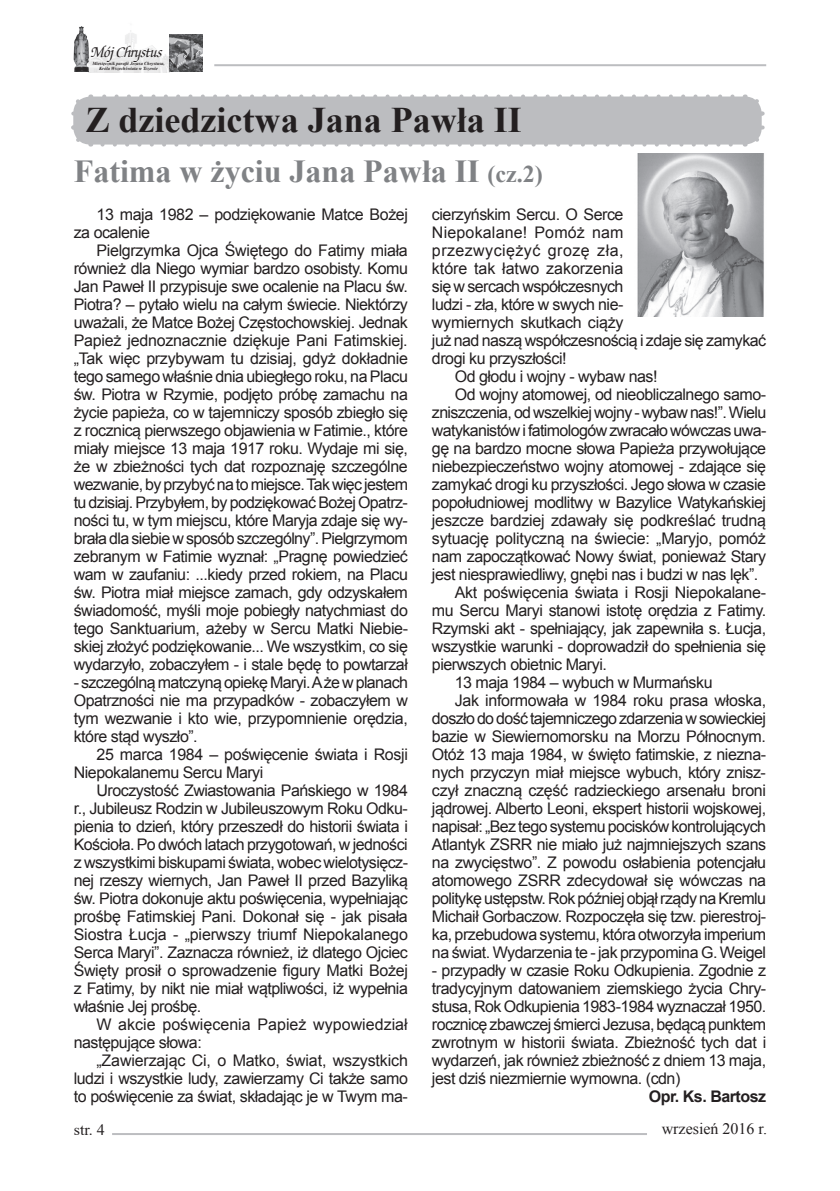
<style>
.page{position:relative;width:840px;height:1191px;background:#fff}
.page>*{position:absolute;margin:0;border:0;box-sizing:border-box;transform-origin:0 0}
.t1{font:700 36px "Times New Roman";color:#231f20}
.t2{font:700 32px "Times New Roman";color:#808285}
.t3{font:16px/18px "Arial";letter-spacing:-.03em;color:#231f20;text-align:justify}
.t4{font:16px/18px "Arial";color:#231f20}
.t5{font:16px "Arial";letter-spacing:.025em;color:#231f20}
.t6{font:16px "Arial";letter-spacing:.01em;color:#231f20}
.t7{font:16px "Times New Roman";color:#231f20}
.t8{font:700 16px "Arial";letter-spacing:-.03em;color:#231f20}
.t9{font:italic 16px "Zurich Calligraphic";letter-spacing:-.03em;color:#231f20}
.t10{font:16px "Times New Roman PL";color:#231f20}
.t11{font:italic 700 4.6px/5.6px "Times New Roman";color:#231f20;text-align:center}
.s1{font-size:24px}
</style>
<div class="page">
<hr style="left:214px;top:64px;width:551px;height:2px;background:#bcbdc0">
<img style="left:88px;top:54px;width:81px;height:19px">
<img style="left:73px;top:26px;width:17px;height:45px">
<img style="left:169px;top:34px;width:33px;height:37px">
<svg style="left:90px;top:30px;width:74px;height:43px"></svg>
<hr style="left:112px;top:1133px;width:534px;height:2px;background:#bcbdc0">
<svg style="left:744px;top:94px;width:21px;height:53px"></svg>
<svg style="left:71px;top:94px;width:667px;height:53px;background:#c1c2c5"></svg>
<img style="left:637px;top:153px;width:127px;height:163px">
<p class="t9" style="left:91px;top:43px;width:72px">Mój Chrystus</p>
<p class="t11" style="left:92px;top:60px;width:74px">Miesięcznik parafii Jezusa Chrystusa,<br>Króla Wszechświata w Tczewie</p>
<h1 class="t1" style="left:85px;top:95px;width:437px">Z dziedzictwa Jana Pawła II</h1>
<h2 class="t2" style="left:74px;top:149px;width:470px">Fatima w życiu Jana Pawła II <span class="s1">(cz.2)</span></h2>
<p class="t3" style="left:74px;top:205px;width:335px;text-indent:23px">13 maja 1982 – podziękowanie Matce Bożej za ocalenie</p>
<p class="t3" style="left:74px;top:241px;width:335px;text-indent:23px">Pielgrzymka Ojca Świętego do Fatimy miała również dla Niego wymiar bardzo osobisty. Komu Jan Paweł II przypisuje swe ocalenie na Placu św.<br>Piotra? – pytało wielu na całym świecie. Niektórzy uważali, że Matce Bożej Częstochowskiej. Jednak Papież jednoznacznie dziękuje Pani Fatimskiej. „Tak więc przybywam tu dzisiaj, gdyż dokładnie tego samego właśnie dnia ubiegłego roku, na Placu św. Piotra w Rzymie, podjęto próbę zamachu na życie papieża, co w tajemniczy sposób zbiegło się z rocznicą pierwszego objawienia w Fatimie., które miały miejsce 13 maja 1917 roku. Wydaje mi się, że w zbieżności tych dat rozpoznaję szczególne wezwanie, by przybyć na to miejsce. Tak więc jestem tu dzisiaj. Przybyłem, by podziękować Bożej Opatrz&shy;ności tu, w tym miejscu, które Maryja zdaje się wy&shy;brała dla siebie w sposób szczególny”. Pielgrzymom zebranym w Fatimie wyznał: „Pragnę powiedzieć wam w zaufaniu: ...kiedy przed rokiem, na Placu św. Piotra miał miejsce zamach, gdy odzyskałem świadomość, myśli moje pobiegły natychmiast do tego Sanktuarium, ażeby w Sercu Matki Niebie&shy;skiej złożyć podziękowanie... We wszystkim, co się wydarzyło, zobaczyłem - i stale będę to powtarzał</p>
<p class="t3" style="left:74px;top:673px;width:335px">- szczególną matczyną opiekę Maryi. A że w planach Opatrzności nie ma przypadków - zobaczyłem w tym wezwanie i kto wie, przypomnienie orędzia, które stąd wyszło”.</p>
<p class="t3" style="left:74px;top:745px;width:335px;text-indent:23px">25 marca 1984 – poświęcenie świata i Rosji<br>Niepokalanemu Sercu Maryi</p>
<p class="t3" style="left:74px;top:781px;width:335px;text-indent:23px">Uroczystość Zwiastowania Pańskiego w 1984 r., Jubileusz Rodzin w Jubileuszowym Roku Odku&shy;pienia to dzień, który przeszedł do historii świata i Kościoła. Po dwóch latach przygotowań, w jedności z wszystkimi biskupami świata, wobec wielotysięcz&shy;nej rzeszy wiernych, Jan Paweł II przed Bazyliką św. Piotra dokonuje aktu poświęcenia, wypełniając prośbę Fatimskiej Pani. Dokonał się - jak pisała Siostra Łucja - „pierwszy triumf Niepokalanego Serca Maryi”. Zaznacza również, iż dlatego Ojciec Święty prosił o sprowadzenie figury Matki Bożej z Fatimy, by nikt nie miał wątpliwości, iż wypełnia właśnie Jej prośbę.</p>
<p class="t4" style="left:74px;top:1015px;width:335px;text-indent:23px">W akcie poświęcenia Papież wypowiedział następujące słowa:</p>
<p class="t3" style="left:74px;top:1051px;width:335px;text-indent:23px">„Zawierzając Ci, o Matko, świat, wszystkich ludzi i wszystkie ludy, zawierzamy Ci także samo to poświęcenie za świat, składając je w Twym ma-</p>
<p class="t3" style="left:432px;top:205px;width:193px">cierzyńskim Sercu. O Serce</p>
<p class="t6" style="left:432px;top:221px;width:193px">Niepokalane! Pomóż nam</p>
<p class="t5" style="left:432px;top:239px;width:193px">przezwyciężyć grozę zła,</p>
<p class="t4" style="left:432px;top:259px;width:193px">które tak łatwo zakorzenia</p>
<p class="t3" style="left:432px;top:277px;width:193px">się w sercach współczesnych</p>
<p class="t3" style="left:432px;top:295px;width:193px">ludzi - zła, które w swych nie-</p>
<p class="t3" style="left:432px;top:313px;width:193px">wymiernych skutkach ciąży</p>
<p class="t3" style="left:432px;top:331px;width:335px">już nad naszą współczesnością i zdaje się zamykać</p>
<p class="t3" style="left:432px;top:349px;width:136px">drogi ku przyszłości!</p>
<p class="t3" style="left:454px;top:367px;width:204px">Od głodu i wojny - wybaw nas!</p>
<p class="t3" style="left:454px;top:385px;width:313px">Od wojny atomowej, od nieobliczalnego samo-</p>
<p class="t3" style="left:432px;top:403px;width:335px">zniszczenia, od wszelkiej wojny - wybaw nas!”. Wielu</p>
<p class="t3" style="left:432px;top:421px;width:336px">watykanistów i fatimologów zwracało wówczas uwa-</p>
<p class="t3" style="left:432px;top:439px;width:335px">gę na bardzo mocne słowa Papieża przywołujące</p>
<p class="t3" style="left:432px;top:457px;width:335px">niebezpieczeństwo wojny atomowej - zdające się</p>
<p class="t3" style="left:432px;top:475px;width:335px">zamykać drogi ku przyszłości. Jego słowa w czasie</p>
<p class="t3" style="left:432px;top:493px;width:335px">popołudniowej modlitwy w Bazylice Watykańskiej</p>
<p class="t3" style="left:432px;top:511px;width:335px">jeszcze bardziej zdawały się podkreślać trudną</p>
<p class="t3" style="left:432px;top:529px;width:335px">sytuację polityczną na świecie: „Maryjo, pomóż</p>
<p class="t3" style="left:432px;top:547px;width:335px">nam zapoczątkować Nowy świat, ponieważ Stary</p>
<p class="t3" style="left:432px;top:565px;width:328px">jest niesprawiedliwy, gnębi nas i budzi w nas lęk”.</p>
<p class="t3" style="left:454px;top:583px;width:313px">Akt poświęcenia świata i Rosji Niepokalane-</p>
<p class="t3" style="left:432px;top:601px;width:335px">mu Sercu Maryi stanowi istotę orędzia z Fatimy.</p>
<p class="t3" style="left:432px;top:619px;width:335px">Rzymski akt - spełniający, jak zapewniła s. Łucja,</p>
<p class="t3" style="left:432px;top:637px;width:335px">wszystkie warunki - doprowadził do spełnienia się</p>
<p class="t3" style="left:432px;top:655px;width:176px">pierwszych obietnic Maryi.</p>
<p class="t3" style="left:454px;top:673px;width:259px">13 maja 1984 – wybuch w Murmańsku</p>
<p class="t3" style="left:454px;top:691px;width:313px">Jak informowała w 1984 roku prasa włoska,</p>
<p class="t3" style="left:432px;top:709px;width:335px">doszło do dość tajemniczego zdarzenia w sowieckiej</p>
<p class="t3" style="left:432px;top:727px;width:335px">bazie w Siewiernomorsku na Morzu Północnym.</p>
<p class="t3" style="left:432px;top:745px;width:335px">Otóż 13 maja 1984, w święto fatimskie, z niezna-</p>
<p class="t3" style="left:432px;top:763px;width:335px">nych przyczyn miał miejsce wybuch, który znisz-</p>
<p class="t3" style="left:432px;top:781px;width:335px">czył znaczną część radzieckiego arsenału broni</p>
<p class="t3" style="left:432px;top:799px;width:335px">jądrowej. Alberto Leoni, ekspert historii wojskowej,</p>
<p class="t3" style="left:432px;top:817px;width:335px">napisał: „Bez tego systemu pocisków kontrolujących</p>
<p class="t3" style="left:432px;top:835px;width:335px">Atlantyk ZSRR nie miało już najmniejszych szans</p>
<p class="t3" style="left:432px;top:853px;width:335px">na zwycięstwo”. Z powodu osłabienia potencjału</p>
<p class="t3" style="left:432px;top:871px;width:335px">atomowego ZSRR zdecydował się wówczas na</p>
<p class="t3" style="left:432px;top:889px;width:335px">politykę ustępstw. Rok później objął rządy na Kremlu</p>
<p class="t3" style="left:432px;top:907px;width:335px">Michaił Gorbaczow. Rozpoczęła się tzw. pierestroj-</p>
<p class="t3" style="left:432px;top:925px;width:335px">ka, przebudowa systemu, która otworzyła imperium</p>
<p class="t3" style="left:432px;top:943px;width:335px">na świat. Wydarzenia te - jak przypomina G. Weigel</p>
<p class="t3" style="left:432px;top:961px;width:335px">- przypadły w czasie Roku Odkupienia. Zgodnie z tradycyjnym datowaniem ziemskiego życia Chry&shy;stusa, Rok Odkupienia 1983-1984 wyznaczał 1950. rocznicę zbawczej śmierci Jezusa, będącą punktem zwrotnym w historii świata. Zbieżność tych dat i wydarzeń, jak również zbieżność z dniem 13 maja, jest dziś niezmiernie wymowna. (cdn)</p>
<p class="t8" style="left:648px;top:1085px;width:119px">Opr. Ks. Bartosz</p>
<p class="t10" style="left:74px;top:1120px;width:33px">str. 4</p>
<p class="t7" style="left:661px;top:1118px;width:107px">wrzesień 2016 r.</p>
</div>
